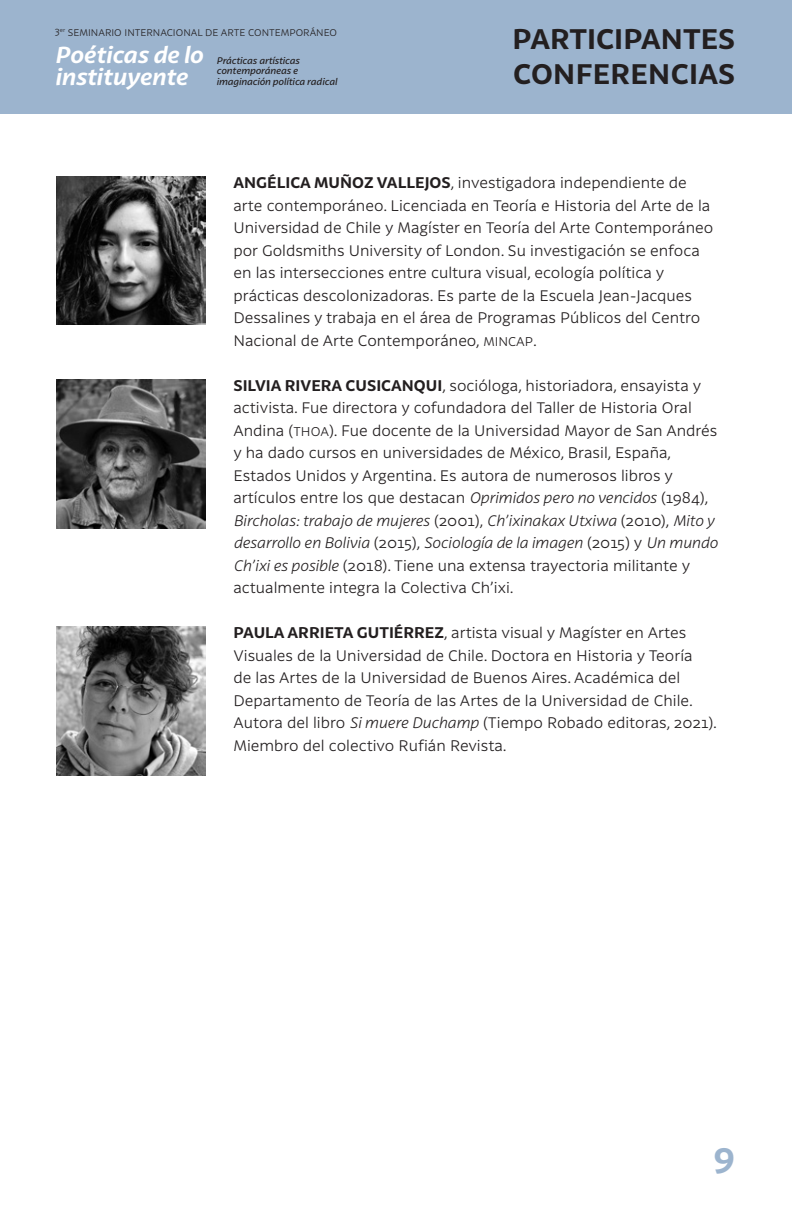
<style>
.page{position:relative;width:792px;height:1224px;background:#fff}
.page>*{position:absolute;margin:0;border:0;box-sizing:border-box;transform-origin:0 0}
.t1{font:700 34.2px "Latina Essential";color:#9cb4ce}
.t2{font:700 27.6px "Latina Essential";color:#231f20}
.t3{font:italic 700 22.4px "Latina Essential";letter-spacing:-.005em;color:#fff}
.t4{font:300 15px/22.4px "Latina Essential";color:#231f20}
.t5{font:300 9.6px "Latina Essential";color:#231f20}
.t6{font:italic 500 9.4px/10.8px "Latina Essential";color:#231f20}
.s1{font-weight:700}
.s2{font-size:12.4px}
.s3{font-style:italic}
</style>
<div class="page">
<div style="left:0;top:0;width:792px;height:113px;background:#9cb4ce"></div>
<img style="left:57px;top:176px;width:148px;height:149px">
<img style="left:57px;top:380px;width:148px;height:148px">
<img style="left:57px;top:627px;width:148px;height:148px">
<p class="t5" style="left:55px;top:27px;width:284px">3<sup>er</sup> SEMINARIO INTERNACIONAL DE ARTE CONTEMPORÁNEO</p>
<p class="t3" style="left:55px;top:41px;width:150px">Poéticas de lo</p>
<p class="t3" style="left:55px;top:64px;width:134px">instituyente</p>
<p class="t6" style="left:217px;top:55px;width:122px">Prácticas artísticas contemporáneas e imaginación política radical</p>
<p class="t2" style="left:512px;top:23px;width:224px">PARTICIPANTES</p>
<p class="t2" style="left:513px;top:58px;width:224px">CONFERENCIAS</p>
<p class="t4" style="left:233px;top:172px;width:481px"><span class="s1">ANGÉLICA MUÑOZ VALLEJOS</span>, investigadora independiente de arte contemporáneo. Licenciada en Teoría e Historia del Arte de la Universidad de Chile y Magíster en Teoría del Arte Contemporáneo por Goldsmiths University of London. Su investigación se enfoca en las intersecciones entre cultura visual, ecología política y prácticas descolonizadoras. Es parte de la Escuela Jean-Jacques Dessalines y trabaja en el área de Programas Públicos del Centro Nacional de Arte Contemporáneo, <span class="s2">MINCAP</span>.</p>
<p class="t4" style="left:233px;top:374px;width:486px"><span class="s1">SILVIA RIVERA CUSICANQUI</span>, socióloga, historiadora, ensayista y activista. Fue directora y cofundadora del Taller de Historia Oral Andina (<span class="s2">THOA</span>). Fue docente de la Universidad Mayor de San Andrés y ha dado cursos en universidades de México, Brasil, España, Estados Unidos y Argentina. Es autora de numerosos libros y artículos entre los que destacan <span class="s3">Oprimidos pero no vencidos</span> (1984), <span class="s3">Bircholas: trabajo de mujeres</span> (2001), <span class="s3">Ch’ixinakax Utxiwa</span> (2010), <span class="s3">Mito y desarrollo en Bolivia</span> (2015), <span class="s3">Sociología de la imagen</span> (2015) y <span class="s3">Un mundo Ch’ixi es posible</span> (2018). Tiene una extensa trayectoria militante y actualmente integra la Colectiva Ch’ixi.</p>
<p class="t4" style="left:233px;top:622px;width:485px"><span class="s1">PAULA ARRIETA GUTIÉRREZ</span>, artista visual y Magíster en Artes Visuales de la Universidad de Chile. Doctora en Historia y Teoría<br>de las Artes de la Universidad de Buenos Aires. Académica del Departamento de Teoría de las Artes de la Universidad de Chile.<br>Autora del libro <span class="s3">Si muere Duchamp</span> (Tiempo Robado editoras, 2021).<br>Miembro del colectivo Rufián Revista.</p>
<h1 class="t1" style="left:714px;top:1135px;width:23px">9</h1>
</div>
